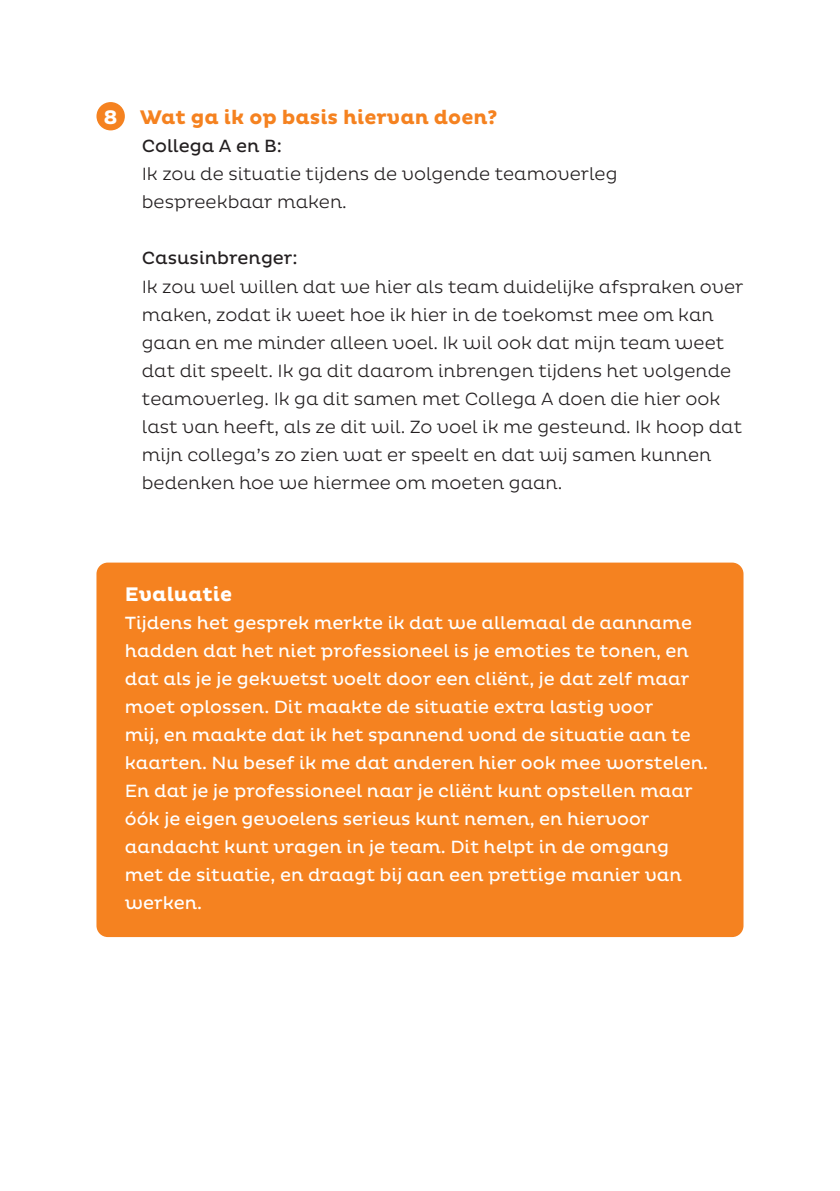
<style>
.page{position:relative;width:840px;height:1191px;background:#fff}
.page>*{position:absolute;margin:0;border:0;box-sizing:border-box;transform-origin:0 0}
.t1{font:700 20px "Pluto";color:#f58220}
.t2{font:700 20px "Pluto";color:#fff}
.t3{font:18px/28px "Pluto";color:#fff}
.t4{font:300 18px/28px "Pluto";color:#231f20}
.t5{font:18px "Pluto";color:#231f20}
.s1{color:#fff}
</style>
<div class="page">
<div style="left:96px;top:102px;width:29px;height:28px;background:#f58220;border-radius:50%"></div>
<div style="left:96px;top:562px;width:647px;height:375px;background:#f58220;border-radius:11px"></div>
<p class="t1" style="left:103px;top:106px;width:395px"><span class="s1">8</span> Wat ga ik op basis hiervan doen?</p>
<p class="t5" style="left:142px;top:136px;width:142px">Collega A en B:</p>
<p class="t4" style="left:142px;top:160px;width:477px">Ik zou de situatie tijdens de volgende teamoverleg bespreekbaar maken.</p>
<p class="t5" style="left:142px;top:248px;width:157px">Casusinbrenger:</p>
<p class="t4" style="left:142px;top:272px;width:602px">Ik zou wel willen dat we hier als team duidelijke afspraken over maken, zodat ik weet hoe ik hier in de toekomst mee om kan gaan en me minder alleen voel. Ik wil ook dat mijn team weet dat dit speelt. Ik ga dit daarom inbrengen tijdens het volgende teamoverleg. Ik ga dit samen met Collega A doen die hier ook last van heeft, als ze dit wil. Zo voel ik me gesteund. Ik hoop dat mijn collega’s zo zien wat er speelt en dat wij samen kunnen bedenken hoe we hiermee om moeten gaan.</p>
<p class="t2" style="left:125px;top:582px;width:109px">Evaluatie</p>
<p class="t3" style="left:125px;top:609px;width:584px">Tijdens het gesprek merkte ik dat we allemaal de aanname hadden dat het niet professioneel is je emoties te tonen, en dat als je je gekwetst voelt door een cliënt, je dat zelf maar moet oplossen. Dit maakte de situatie extra lastig voor<br>mij, en maakte dat ik het spannend vond de situatie aan te kaarten. Nu besef ik me dat anderen hier ook mee worstelen.<br>En dat je je professioneel naar je cliënt kunt opstellen maar óók je eigen gevoelens serieus kunt nemen, en hiervoor aandacht kunt vragen in je team. Dit helpt in de omgang met de situatie, en draagt bij aan een prettige manier van werken.</p>
</div>
